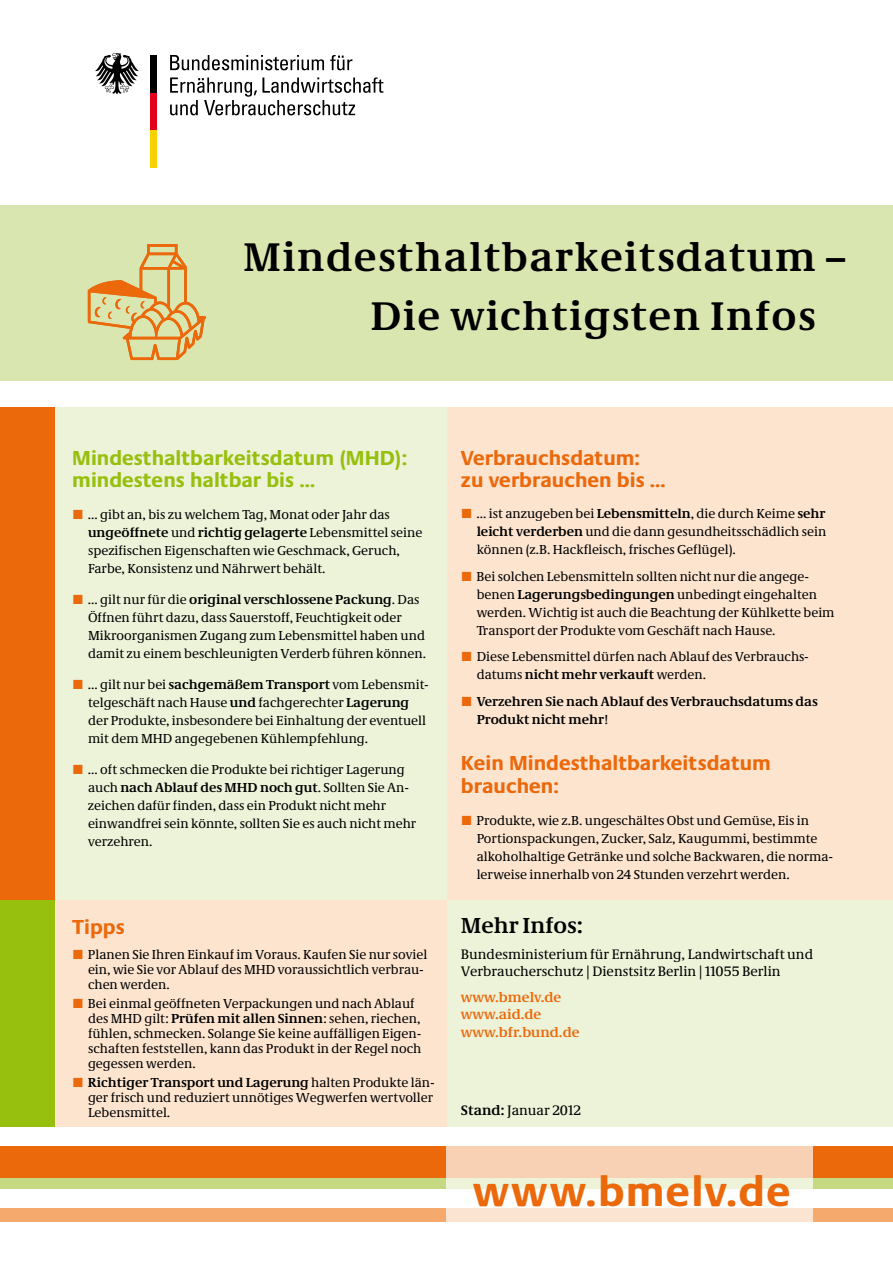
<style>
.page{position:relative;width:893px;height:1263px;background:#fff}
.page>*{position:absolute;margin:0;border:0;box-sizing:border-box;transform-origin:0 0}
.t1{font:700 43.5px "Neue Praxis";letter-spacing:.03em;color:#eb690b}
.t2{font:700 41.4px/59.2px "Neue Demos";letter-spacing:.035em;color:#000}
.t3{font:700 22.5px "Neue Demos";color:#000}
.t4{font:700 21px/22.5px "Neue Praxis";color:#eb690b}
.t5{font:700 21px/22.5px "Neue Praxis";color:#97bf0d}
.t6{font:14.25px/17.2px "Neue Demos";color:#000}
.t7{font:700 14.25px/17.2px "Neue Demos";color:#eb690b}
.t8{font:13.5px/18px "Neue Demos";color:#000}
.t9{font:700 13.5px/18px "Neue Demos";color:#000}
.s1{font-family:"The Mix Expert";color:#eb690b}
.s2{font-weight:700}
.s3{font-family:"The Mix Expert";font-weight:400;color:#eb690b}
.s4{font-weight:400}
</style>
<div class="page">
<div style="left:446px;top:408px;width:447px;height:492px;background:#fde4cf"></div>
<div style="left:150px;top:130px;width:7px;height:38px;background:#f8d200"></div>
<div style="left:150px;top:93px;width:7px;height:37px;background:#e2001a"></div>
<div style="left:150px;top:55px;width:7px;height:38px;background:#000"></div>
<svg style="left:95px;top:53px;width:44px;height:41px"></svg>
<svg style="left:170px;top:55px;width:154px;height:15px"></svg>
<svg style="left:330px;top:55px;width:22px;height:15px"></svg>
<svg style="left:170px;top:77px;width:213px;height:38px"></svg>
<div style="left:54px;top:408px;width:392px;height:492px;background:#edf3d9"></div>
<div style="left:0;top:205px;width:893px;height:176px;background:#dae6b0"></div>
<div style="left:0;top:1146px;width:893px;height:32px;background:#eb690b"></div>
<div style="left:0;top:1178px;width:893px;height:12px;background:#c5d882"></div>
<div style="left:0;top:1208px;width:893px;height:14px;background:#f5a96c"></div>
<svg style="left:446px;top:1146px;width:367px;height:76px"></svg>
<div style="left:0;top:408px;width:54px;height:492px;background:#eb690b"></div>
<div style="left:446px;top:900px;width:447px;height:227px;background:#edf3d9"></div>
<div style="left:0;top:900px;width:446px;height:227px;background:#fde4cf"></div>
<div style="left:0;top:900px;width:54px;height:227px;background:#97bf0d"></div>
<svg style="left:88px;top:244px;width:118px;height:116px"></svg>
<h2 class="t2" style="left:370px;top:227px;width:477px;text-indent:-127px">Mindesthaltbarkeitsdatum –<br>Die wichtigsten Infos</h2>
<h3 class="t5" style="left:72px;top:446px;width:337px">Mindesthaltbarkeitsdatum (MHD): mindestens haltbar bis …</h3>
<p class="t8" style="left:88px;top:506px;width:336px;text-indent:-16px"><span class="s1">ó</span> … gibt an, bis zu welchem Tag, Monat oder Jahr das <span class="s2">ungeöffnete</span> und <span class="s2">richtig gelagerte</span> Lebensmittel seine spezifischen Eigenschaften wie Geschmack, Geruch, Farbe, Konsistenz und Nährwert behält.</p>
<p class="t8" style="left:88px;top:590px;width:340px;text-indent:-16px"><span class="s1">ó</span> … gilt nur für die <span class="s2">original verschlossene Packung</span>. Das Öffnen führt dazu, dass Sauerstoff, Feuchtigkeit oder Mikroorganismen Zugang zum Lebensmittel haben und damit zu einem beschleunigten Verderb führen können.</p>
<p class="t8" style="left:88px;top:675px;width:342px;text-indent:-16px"><span class="s1">ó</span> … gilt nur bei <span class="s2">sachgemäßem Transport</span> vom Lebensmit&shy;telgeschäft nach Hause <span class="s2">und</span> fachgerechter <span class="s2">Lagerung </span>der Produkte, insbesondere bei Einhaltung der eventuell mit dem MHD angegebenen Kühlempfehlung.</p>
<p class="t8" style="left:88px;top:760px;width:330px;text-indent:-16px"><span class="s1">ó</span> … oft schmecken die Produkte bei richtiger Lagerung auch <span class="s2">nach Ablauf des MHD noch gut</span>. Sollten Sie An&shy;zeichen dafür finden, dass ein Produkt nicht mehr einwandfrei sein könnte, sollten Sie es auch nicht mehr verzehren.</p>
<h3 class="t4" style="left:461px;top:446px;width:206px">Verbrauchsdatum: zu verbrauchen bis …</h3>
<p class="t8" style="left:477px;top:505px;width:351px;text-align:justify;text-indent:-16px"><span class="s1">ó</span> … ist anzugeben bei <span class="s2">Lebensmitteln</span>, die durch Keime <span class="s2">sehr leicht verderben</span> und die dann gesundheitsschädlich sein können (z.B. Hackfleisch, frisches Geflügel).</p>
<p class="t8" style="left:477px;top:567px;width:359px;text-indent:-16px"><span class="s1">ó</span> Bei solchen Lebensmitteln sollten nicht nur die angege&shy;benen <span class="s2">Lagerungsbedingungen</span> unbedingt eingehalten werden. Wichtig ist auch die Beachtung der Kühlkette beim Transport der Produkte vom Geschäft nach Hause.</p>
<p class="t8" style="left:477px;top:648px;width:333px;text-indent:-16px"><span class="s1">ó</span> Diese Lebensmittel dürfen nach Ablauf des Verbrauchs&shy;datums <span class="s2">nicht mehr verkauft</span> werden.</p>
<p class="t9" style="left:477px;top:692px;width:342px;text-indent:-16px"><span class="s3">ó</span> Verzehren Sie nach Ablauf des Verbrauchsdatums das<br>Produkt nicht mehr<span class="s4">!</span></p>
<h3 class="t4" style="left:461px;top:752px;width:311px">Kein Mindesthaltbarkeitsdatum brauchen:</h3>
<p class="t8" style="left:477px;top:811px;width:358px;text-indent:-16px"><span class="s1">ó</span> Produkte, wie z.B. ungeschältes Obst und Gemüse, Eis in Portionspackungen, Zucker, Salz, Kaugummi, bestimmte alkoholhaltige Getränke und solche Backwaren, die norma&shy;lerweise innerhalb von 24 Stunden verzehrt werden.</p>
<h3 class="t4" style="left:72px;top:915px;width:54px">Tipps</h3>
<h3 class="t3" style="left:461px;top:912px;width:124px">Mehr Infos:</h3>
<p class="t8" style="left:88px;top:946px;width:341px;line-height:15px;text-indent:-16px"><span class="s1">ó</span> Planen Sie Ihren Einkauf im Voraus. Kaufen Sie nur soviel ein, wie Sie vor Ablauf des MHD voraussichtlich verbrau&shy;chen werden.</p>
<p class="t8" style="left:88px;top:996px;width:335px;line-height:15px;text-indent:-16px"><span class="s1">ó</span> Bei einmal geöffneten Verpackungen und nach Ablauf des MHD gilt: <span class="s2">Prüfen mit allen Sinnen</span>: sehen, riechen, fühlen, schmecken. Solange Sie keine auffälligen Eigen&shy;schaften feststellen, kann das Produkt in der Regel noch gegessen werden.</p>
<p class="t8" style="left:88px;top:1075px;width:348px;line-height:15px;text-align:justify;text-indent:-16px"><span class="s1">ó</span> <span class="s2">Richtiger Transport und Lagerung</span> halten Produkte län&shy;ger frisch und reduziert unnötiges Wegwerfen wertvoller Lebensmittel.</p>
<p class="t6" style="left:461px;top:945px;width:354px">Bundesministerium für Ernährung, Landwirtschaft und<br>Verbraucherschutz | Dienstsitz Berlin | 11055 Berlin</p>
<p class="t7" style="left:461px;top:988px;width:120px">www.bmelv.de www.aid.de www.bfr.bund.de</p>
<p class="t6" style="left:461px;top:1102px;width:121px"><span class="s2">Stand:</span> Januar 2012</p>
<h1 class="t1" style="left:473px;top:1164px;width:319px">www.bmelv.de</h1>
</div>
